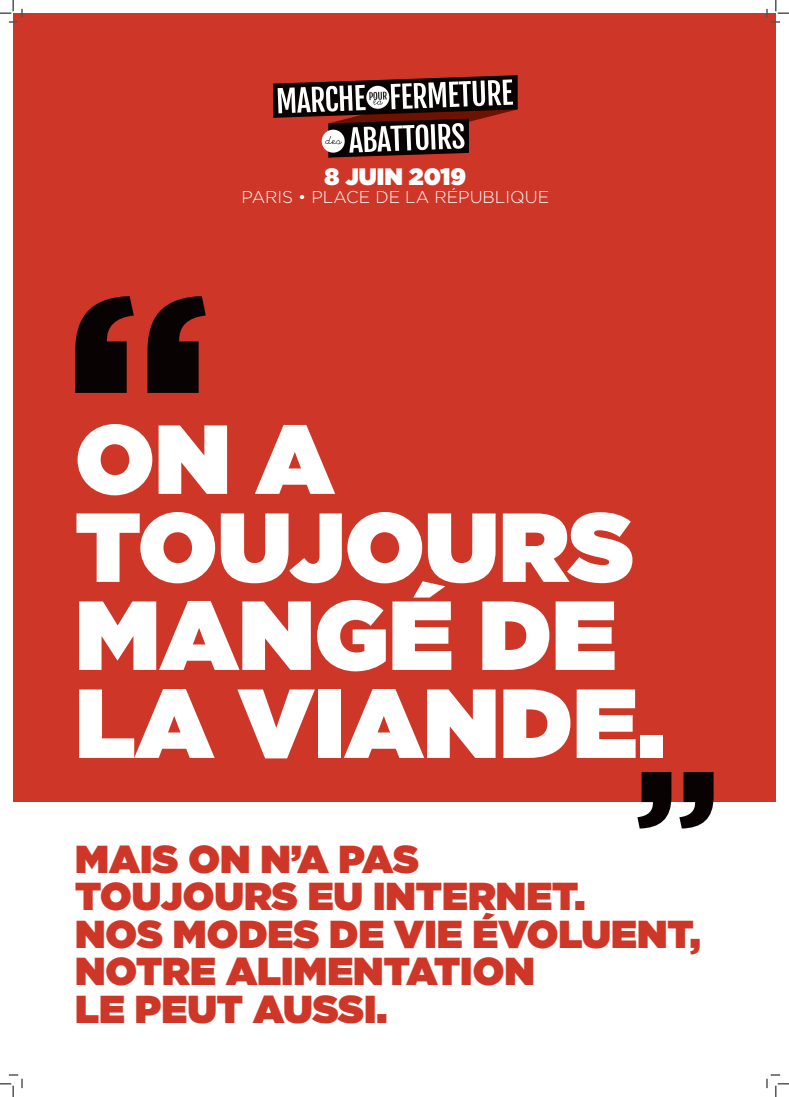
<style>
.page{position:relative;width:789px;height:1097px;background:#fff}
.page>*{position:absolute;margin:0;border:0;box-sizing:border-box;transform-origin:0 0}
.t1{font:900 97.75px/87.9px "Gotham";color:#fff}
.t2{font:900 38.94px/37.6px "Gotham";color:#ce3727}
.t3{font:900 23.69px "Gotham";color:#fff}
.t4{font:300 17.06px "Gotham";color:#fff}
</style>
<div class="page">
<div style="left:13px;top:13px;width:762px;height:789px;background:#ce3727"></div>
<svg style="left:75px;top:296px;width:59px;height:97px"></svg>
<svg style="left:147px;top:296px;width:59px;height:97px"></svg>
<svg style="left:679px;top:772px;width:34px;height:56px"></svg>
<svg style="left:637px;top:772px;width:34px;height:56px"></svg>
<svg style="left:273px;top:75px;width:244px;height:82px"></svg>
<svg style="left:0;top:0;width:23px;height:23px"></svg>
<svg style="left:0;top:1074px;width:23px;height:22px"></svg>
<svg style="left:766px;top:0;width:22px;height:23px"></svg>
<svg style="left:766px;top:1074px;width:22px;height:22px"></svg>
<p class="t3" style="left:324px;top:159px;width:143px">8 JUIN 2019</p>
<p class="t4" style="left:241px;top:186px;width:309px">PARIS • PLACE DE LA RÉPUBLIQUE</p>
<h1 class="t1" style="left:75px;top:413px;width:591px">ON A<br>TOUJOURS<br>MANGÉ DE<br>LA VIANDE.</h1>
<p class="t2" style="left:75px;top:839px;width:626px">MAIS ON N’A PAS<br>TOUJOURS EU INTERNET.<br>NOS MODES DE VIE ÉVOLUENT,<br>NOTRE ALIMENTATION<br>LE PEUT AUSSI.</p>
</div>
